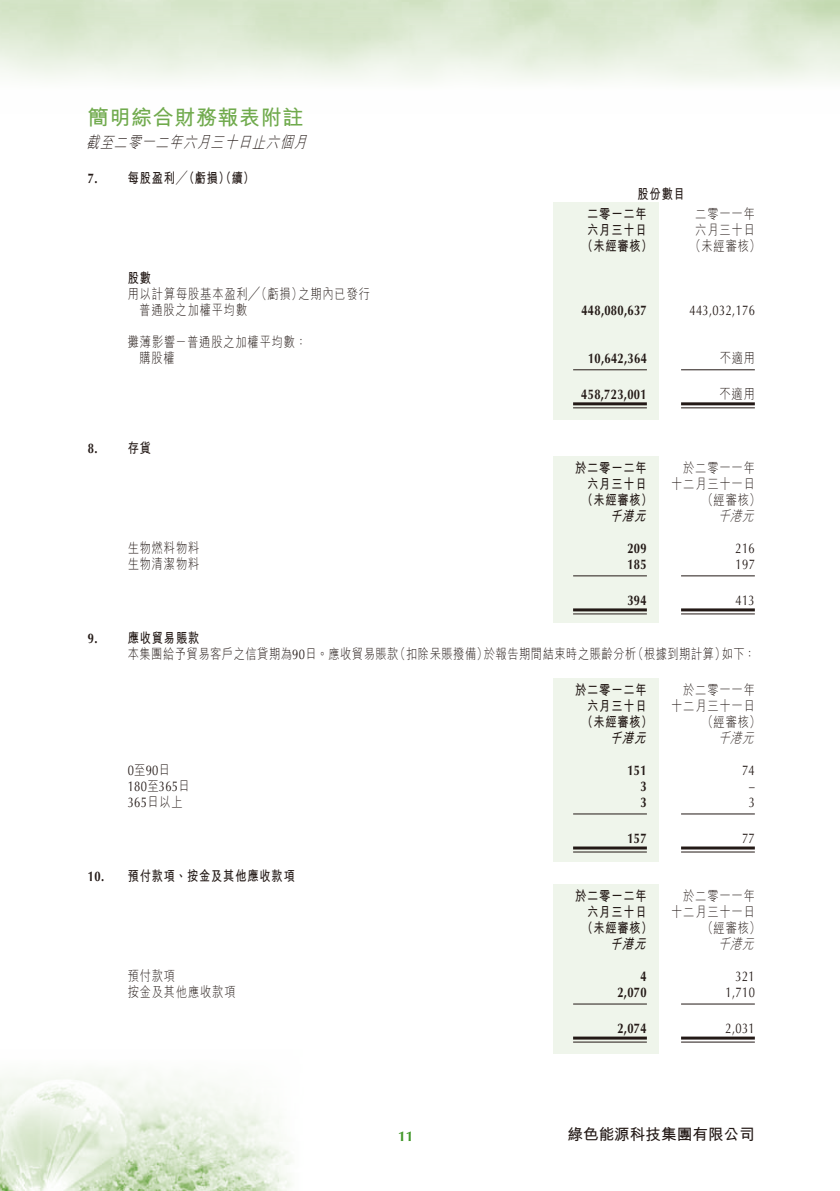
<style>
.page{position:relative;width:840px;height:1191px;background:#fff}
.page>*{position:absolute;margin:0;border:0;box-sizing:border-box;transform-origin:0 0}
.t1{font:700 21px "M Hei HK";letter-spacing:.03em;color:#70aa4d}
.t2{font:italic 300 16px "M Hei HK";color:#231916;scale:.8 1}
.t3{font:700 15.6px "M Hei HK";color:#231916}
.t4{font:300 14px "M Hei HK";letter-spacing:.08em;color:#231916;scale:.8 1}
.t5{font:700 14px "M Hei HK";letter-spacing:.08em;color:#231916;scale:.8 1}
.t6{font:700 14px "Optima LT Std";letter-spacing:.03em;color:#231916;scale:.8 1}
.t7{font:14px "Optima LT Std";letter-spacing:.03em;color:#231916;scale:.8 1}
.t8{font:300 14px "M Hei HK";letter-spacing:.05em;color:#231916;scale:.8 1}
.t9{font:italic 300 14px "M Hei HK";color:#231916;scale:.8 1}
.t10{font:italic 700 14px "M Hei HK";color:#231916;scale:.8 1}
.t11{font:700 14px "Optima LT Std";color:#419729}
.s1{font-family:"Optima LT Std";font-weight:400}
.s2{font-family:"M Hei HK";font-weight:300}
</style>
<div class="page">
<img style="left:0;top:1049px;width:659px;height:142px">
<div style="left:553px;top:202px;width:105px;height:218px;background:#eff5eb"></div>
<hr style="left:573px;top:369px;width:73px;height:1px;background:#231916">
<hr style="left:680px;top:369px;width:74px;height:1px;background:#231916">
<hr style="left:572px;top:402px;width:74px;height:3px;background:#231916">
<hr style="left:572px;top:407px;width:74px;height:1px;background:#231916">
<hr style="left:680px;top:402px;width:74px;height:3px;background:#231916">
<hr style="left:680px;top:407px;width:74px;height:1px;background:#231916">
<div style="left:553px;top:456px;width:105px;height:166px;background:#eff5eb"></div>
<hr style="left:573px;top:575px;width:73px;height:1px;background:#231916">
<hr style="left:680px;top:575px;width:74px;height:1px;background:#231916">
<hr style="left:572px;top:608px;width:74px;height:3px;background:#231916">
<hr style="left:572px;top:613px;width:74px;height:1px;background:#231916">
<hr style="left:680px;top:608px;width:74px;height:3px;background:#231916">
<hr style="left:680px;top:613px;width:74px;height:1px;background:#231916">
<div style="left:553px;top:678px;width:105px;height:183px;background:#eff5eb"></div>
<hr style="left:573px;top:813px;width:73px;height:1px;background:#231916">
<hr style="left:680px;top:813px;width:74px;height:1px;background:#231916">
<hr style="left:572px;top:846px;width:74px;height:3px;background:#231916">
<hr style="left:572px;top:851px;width:74px;height:1px;background:#231916">
<hr style="left:680px;top:846px;width:74px;height:3px;background:#231916">
<hr style="left:680px;top:851px;width:74px;height:1px;background:#231916">
<div style="left:553px;top:884px;width:105px;height:170px;background:#eff5eb"></div>
<hr style="left:573px;top:1003px;width:73px;height:1px;background:#231916">
<hr style="left:680px;top:1003px;width:74px;height:1px;background:#231916">
<hr style="left:572px;top:1036px;width:74px;height:3px;background:#231916">
<hr style="left:572px;top:1041px;width:74px;height:1px;background:#231916">
<hr style="left:680px;top:1036px;width:74px;height:3px;background:#231916">
<hr style="left:680px;top:1041px;width:74px;height:1px;background:#231916">
<h1 class="t1" style="left:88px;top:102px;width:217px">簡明綜合財務報表附註</h1>
<p class="t2" style="left:86px;top:131px;width:283px">截至二零一二年六月三十日止六個月</p>
<p class="t5" style="left:128px;top:167px;width:160px">每股盈利╱（虧損）（續(</p>
<p class="t6" style="left:88px;top:170px;width:14px">7.</p>
<p class="t5" style="left:128px;top:267px;width:31px">股數</p>
<p class="t4" style="left:128px;top:284px;width:219px">用以計算每股基本盈利╱（虧損）</p>
<p class="t4" style="left:298px;top:284px;width:91px">之期內已發行</p>
<p class="t4" style="left:139px;top:300px;width:136px">普通股之加權平均數</p>
<p class="t4" style="left:128px;top:332px;width:225px">攤薄影響－普通股之加權平均數：</p>
<p class="t6" style="left:88px;top:440px;width:14px">8.</p>
<p class="t4" style="left:139px;top:348px;width:46px">購股權</p>
<p class="t5" style="left:128px;top:437px;width:31px">存貨</p>
<p class="t6" style="left:88px;top:630px;width:14px">9.</p>
<p class="t4" style="left:128px;top:538px;width:91px">生物燃料物料</p>
<p class="t4" style="left:128px;top:554px;width:91px">生物清潔物料</p>
<p class="t5" style="left:128px;top:627px;width:91px">應收貿易賬款</p>
<p class="t5" style="left:637px;top:183px;width:61px">股份數目</p>
<p class="t5" style="left:587px;top:203px;width:76px">二零一二年</p>
<p class="t4" style="left:695px;top:204px;width:76px">二零一一年</p>
<p class="t5" style="left:587px;top:219px;width:76px">六月三十日</p>
<p class="t4" style="left:695px;top:220px;width:76px">六月三十日</p>
<p class="t5" style="left:581px;top:235px;width:90px">（未經審核）</p>
<p class="t4" style="left:689px;top:236px;width:90px">（未經審核(</p>
<p class="t6" style="left:581px;top:302px;width:83px">448,080,637</p>
<p class="t7" style="left:689px;top:302px;width:83px">443,032,176</p>
<p class="t6" style="left:587px;top:350px;width:75px">10,642,364</p>
<p class="t4" style="left:719px;top:348px;width:46px">不適用</p>
<p class="t6" style="left:581px;top:386px;width:83px">458,723,001</p>
<p class="t4" style="left:719px;top:384px;width:46px">不適用</p>
<p class="t5" style="left:574px;top:457px;width:91px">於二零一二年</p>
<p class="t4" style="left:682px;top:458px;width:91px">於二零一一年</p>
<p class="t5" style="left:587px;top:473px;width:76px">六月三十日</p>
<p class="t4" style="left:670px;top:474px;width:106px">十二月三十一日</p>
<p class="t5" style="left:581px;top:489px;width:90px">（未經審核）</p>
<p class="t4" style="left:701px;top:490px;width:74px">（經審核(</p>
<p class="t10" style="left:609px;top:505px;width:52px">千港元</p>
<p class="t9" style="left:717px;top:506px;width:52px">千港元</p>
<p class="t6" style="left:627px;top:540px;width:26px">209</p>
<p class="t7" style="left:735px;top:540px;width:26px">216</p>
<p class="t6" style="left:627px;top:556px;width:26px">185</p>
<p class="t7" style="left:735px;top:556px;width:26px">197</p>
<p class="t6" style="left:627px;top:592px;width:26px">394</p>
<p class="t7" style="left:735px;top:592px;width:26px">413</p>
<p class="t8" style="left:128px;top:644px;width:340px">本集團給予貿易客戶之信貸期為<span class="s1">90</span>日。應收貿易賬款</p>
<p class="t4" style="left:394px;top:644px;width:118px">（扣除呆賬撥備）</p>
<p class="t4" style="left:632px;top:644px;width:118px">（根據到期計算）</p>
<p class="t8" style="left:483px;top:644px;width:192px">於報告期間結束時之賬齡分析</p>
<p class="t4" style="left:721px;top:644px;width:44px">如下：</p>
<p class="t6" style="left:88px;top:868px;width:22px">10.</p>
<p class="t7" style="left:128px;top:762px;width:54px"><span class="s2">至</span>0 90<span class="s2">日</span></p>
<p class="t7" style="left:128px;top:778px;width:79px">180<span class="s2">至</span>365<span class="s2">日</span></p>
<p class="t7" style="left:128px;top:794px;width:70px">365<span class="s2">日以上</span></p>
<p class="t5" style="left:128px;top:865px;width:210px">預付款項、按金及其他應收款項</p>
<p class="t4" style="left:128px;top:966px;width:61px">預付款項</p>
<p class="t4" style="left:128px;top:982px;width:136px">按金及其他應收款項</p>
<p class="t11" style="left:398px;top:1127px;width:17px">11</p>
<p class="t5" style="left:574px;top:679px;width:91px">於二零一二年</p>
<p class="t4" style="left:682px;top:680px;width:91px">於二零一一年</p>
<p class="t5" style="left:587px;top:695px;width:76px">六月三十日</p>
<p class="t4" style="left:670px;top:696px;width:106px">十二月三十一日</p>
<p class="t5" style="left:581px;top:711px;width:90px">（未經審核）</p>
<p class="t4" style="left:701px;top:712px;width:74px">（經審核(</p>
<p class="t10" style="left:609px;top:727px;width:52px">千港元</p>
<p class="t9" style="left:717px;top:728px;width:52px">千港元</p>
<p class="t6" style="left:627px;top:762px;width:26px">151</p>
<p class="t7" style="left:741px;top:762px;width:17px">74</p>
<p class="t6" style="left:640px;top:778px;width:9px">3</p>
<p class="t7" style="left:748px;top:778px;width:8px">–</p>
<p class="t6" style="left:640px;top:794px;width:9px">3</p>
<p class="t7" style="left:748px;top:794px;width:9px">3</p>
<p class="t6" style="left:627px;top:830px;width:26px">157</p>
<p class="t7" style="left:741px;top:830px;width:17px">77</p>
<p class="t5" style="left:574px;top:885px;width:91px">於二零一二年</p>
<p class="t4" style="left:682px;top:886px;width:91px">於二零一一年</p>
<p class="t5" style="left:587px;top:901px;width:76px">六月三十日</p>
<p class="t4" style="left:670px;top:902px;width:106px">十二月三十一日</p>
<p class="t5" style="left:581px;top:917px;width:90px">（未經審核）</p>
<p class="t4" style="left:701px;top:918px;width:74px">（經審核(</p>
<p class="t10" style="left:609px;top:933px;width:52px">千港元</p>
<p class="t9" style="left:717px;top:934px;width:52px">千港元</p>
<p class="t6" style="left:640px;top:968px;width:9px">4</p>
<p class="t7" style="left:735px;top:968px;width:26px">321</p>
<p class="t6" style="left:617px;top:984px;width:38px">2,070</p>
<p class="t7" style="left:725px;top:984px;width:38px">1,710</p>
<p class="t6" style="left:617px;top:1020px;width:38px">2,074</p>
<p class="t7" style="left:725px;top:1020px;width:38px">2,031</p>
<p class="t3" style="left:567px;top:1122px;width:189px">綠色能源科技集團有限公司</p>
</div>
